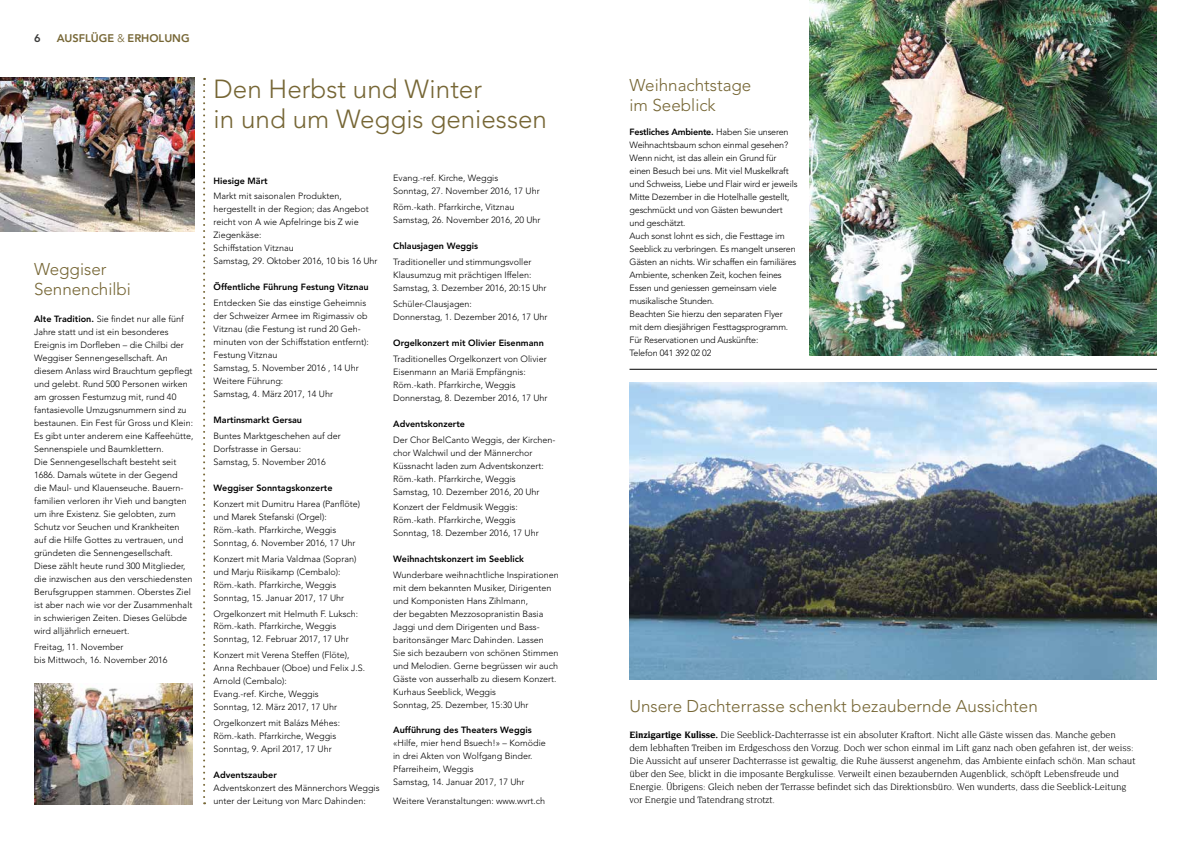
<style>
.page{position:relative;width:1191px;height:842px;background:#fff}
.page>*{position:absolute;margin:0;border:0;box-sizing:border-box;transform-origin:0 0}
.t1{font:300 26px/30px "Avenir LT Std";color:#766635}
.t2{font:300 17px/20px "Avenir LT Std";color:#766635}
.t3{font:800 11px "Avenir LT Std";color:#766635}
.t4{font:800 11px "Avenir LT Std";color:#3c3c3b}
.t5{font:10px/13px "Novarese Std";letter-spacing:-.01em;color:#000}
.t6{font:300 9px/13px "Avenir LT Std";color:#000}
.t7{font:300 9px/13px "Avenir LT Std";letter-spacing:-.02em;color:#000}
.t8{font:800 9px "Avenir LT Std";color:#000}
.s1{font-weight:300}
.s2{font-weight:800}
.s3{font-weight:700}
</style>
<div class="page">
<img style="left:629px;top:383px;width:528px;height:296px">
<hr style="left:629px;top:369px;width:528px;height:1px;background:#000">
<svg style="left:203px;top:78px;width:2px;height:726px"></svg>
<img style="left:809px;top:0;width:348px;height:355px">
<img style="left:0;top:78px;width:194px;height:153px">
<img style="left:34px;top:684px;width:159px;height:120px">
<p class="t4" style="left:34px;top:32px;width:8px">6</p>
<p class="t3" style="left:57px;top:32px;width:133px">ausflüge <span class="s1">&amp;</span> erholung</p>
<h2 class="t2" style="left:34px;top:259px;width:98px">Weggiser<br>Sennenchilbi</h2>
<p class="t6" style="left:34px;top:313px;width:161px"><span class="s2">Alte Tradition.</span> Sie findet nur alle fünf Jahre statt und ist ein besonderes Ereignis im Dorfleben – die Chilbi der Weggiser Sennengesellschaft. An diesem Anlass wird B rauchtum gepflegt und gelebt. Rund 500 Personen wirken am grossen Festumzug mit, rund 40 fantasievolle Umzugsnummern sind zu bestaunen. Ein Fest für Gross und Klein:<br>Es gibt unter anderem eine Kaffeehütte, Sennenspiele und Baumklettern.<br>Die Sennengesellschaft besteht seit 1686. Damals wütete in der Gegend<br>die Maul- und Klauenseuche. Bauern&shy;familien verloren ihr Vieh und bangten um ihre Existenz. Sie gelobten, zum Schutz vor Seuchen und Krankheiten auf die Hilfe Gottes zu vertrauen, und gründeten die Sennengesellschaft.<br>Diese zählt heute rund 300 M itglieder, die inzwischen aus den verschiedensten Berufsgruppen stammen. Oberstes Ziel ist aber nach wie vor der Zusammenhalt in schwierigen Zeiten. Dieses Gelübde wird alljährlich erneuert.</p>
<p class="t6" style="left:34px;top:640px;width:135px">Freitag, 11. November<br>bis M ittwoch, 16. November 2016</p>
<h1 class="t1" style="left:214px;top:74px;width:335px">Den Herbst und Winter<br>in und um Weggis geniessen</h1>
<p class="t8" style="left:214px;top:175px;width:56px">H iesige Märt</p>
<p class="t6" style="left:214px;top:190px;width:165px">Markt mit saisonalen Produkten, hergestellt in der Region; das Angebot reicht von A wie Apfelringe bis Z wie<br>Ziegenkäse:<br>Schiffstation Vitznau<br>Samstag, 29. Oktober 2016, 10 bis 16 Uhr</p>
<p class="t8" style="left:214px;top:282px;width:157px">Öffentliche Führung Festung Vitznau</p>
<p class="t6" style="left:214px;top:297px;width:157px">Entdecken Sie das einstige Geheimnis der Schweizer Armee im Rigimassiv ob<br>Vitznau (die Festung ist rund 20 Geh&shy;minuten von der Schiffstation entfernt):<br>Festung Vitznau<br>Samstag, 5. November 2016 , 14 Uhr<br>Weitere Führung:<br>Samstag, 4. März 2017, 14 Uhr</p>
<p class="t8" style="left:214px;top:415px;width:90px">Martinsmarkt Gersau</p>
<p class="t6" style="left:214px;top:429px;width:129px">Buntes Marktgeschehen auf der<br>Dorfstrasse in Gersau:<br>Samstag, 5. November 2016</p>
<p class="t8" style="left:214px;top:483px;width:120px">Weggiser Sonntagskonzerte</p>
<p class="t6" style="left:214px;top:497px;width:148px">Konzert mit Dumitru Harea (Panflöte) und Marek Stefanski (Orgel):<br>Röm.-kath. Pfarrkirche, Weggis Sonntag, 6. November 2016, 17 Uhr</p>
<p class="t6" style="left:214px;top:552px;width:144px">Konzert mit Maria Valdmaa (Sopran) und Marju Riisikamp (Cembalo):<br>Röm.-kath. Pfarrkirche, Weggis Sonntag, 15. Januar 2017, 17 Uhr</p>
<p class="t6" style="left:214px;top:607px;width:146px">Orgelkonzert mit Helmuth F. Luksch:<br>Röm.-kath. Pfarrkirche, Weggis<br>Sonntag, 12. Februar 2017, 17 Uhr</p>
<p class="t6" style="left:214px;top:649px;width:153px">Konzert mit Verena Steffen (Flöte),<br>Anna Rechbauer (Oboe) und Felix J.S.<br>Arnold (Cembalo):<br>Evang.-ref. Kirche, Weggis<br>Sonntag, 12. März 2017, 17 Uhr</p>
<p class="t6" style="left:214px;top:716px;width:128px">Orgelkonzert mit Balázs Méhes:<br>Röm.-kath. Pfarrkirche, Weggis<br>Sonntag, 9. April 2017, 17 Uhr</p>
<p class="t8" style="left:214px;top:770px;width:65px">Adventszauber</p>
<p class="t6" style="left:214px;top:781px;width:167px">Adventskonzert des M ännerchors Weggis unter der Leitung von Marc Dahinden:</p>
<p class="t6" style="left:393px;top:172px;width:148px">Evang.-ref. Kirche, Weggis<br>Sonntag, 27. November 2016, 17 Uhr</p>
<p class="t6" style="left:393px;top:201px;width:149px">Röm.-kath. Pfarrkirche, Vitznau<br>Samstag, 26. November 2016, 20 Uhr</p>
<p class="t8" style="left:393px;top:241px;width:87px">Chlausjagen Weggis</p>
<p class="t6" style="left:393px;top:255px;width:155px">Traditioneller und stimmungsvoller<br>Klausumzug mit prächtigen Iffelen:<br>Samstag, 3. Dezember 2016, 20:15 Uhr</p>
<p class="t6" style="left:393px;top:297px;width:156px">Schüler-Clausjagen:<br>Donnerstag, 1. Dezember 2016, 17 Uhr</p>
<p class="t8" style="left:393px;top:337px;width:152px">Orgelkonzert mit Olivier Eisenmann</p>
<p class="t6" style="left:393px;top:352px;width:156px">Traditionelles Orgelkonzert von Olivier Eisenmann an Mariä Empfängnis:<br>Röm.-kath. Pfarrkirche, Weggis Donnerstag, 8. Dezember 2016, 17 Uhr</p>
<p class="t8" style="left:393px;top:418px;width:73px">Adventskonzerte</p>
<p class="t6" style="left:393px;top:433px;width:164px">Der Chor BelCanto Weggis, der Kirchen&shy;chor Walchwil und der Männerchor -Küssnacht laden zum Adventskonzert:<br>Röm.-kath. Pfarrkirche, Weggis<br>Samstag, 10. Dezember 2016, 20 Uhr</p>
<p class="t6" style="left:393px;top:501px;width:147px">Konzert der Feldmusik Weggis:<br>Röm.-kath. Pfarrkirche, Weggis<br>Sonntag, 18. Dezember 2016, 17 Uhr</p>
<p class="t8" style="left:393px;top:554px;width:132px">Weihnachtskonzert im Seeblick</p>
<p class="t6" style="left:393px;top:569px;width:167px">Wunderbare weihnachtliche I nspirationen mit dem bekannten M usiker, Dirigenten und Komponisten Hans Zihlmann,<br>der begabten Mezzosopranistin Basia Jaggi und dem Dirigenten und Bass&shy;baritonsänger Marc Dahinden. Lassen<br>Sie sich bezaubern von schönen Stimmen und Melodien. Gerne begrüssen wir auch Gäste von ausserhalb zu diesem Konzert.<br>Kurhaus Seeblick, Weggis<br>Sonntag, 25. Dezember, 15:30 Uhr</p>
<p class="t8" style="left:393px;top:724px;width:140px">Aufführung des Theaters Weggis</p>
<p class="t6" style="left:393px;top:736px;width:154px">«Hilfe, mier hend Bsuech!» – Komödie in drei Akten von Wolfgang Binder.<br>Pfarreiheim, Weggis<br>Samstag, 14. Januar 2017, 17 Uhr</p>
<p class="t6" style="left:393px;top:794px;width:154px">Weitere Veranstaltungen: www.wvrt.ch</p>
<h2 class="t2" style="left:629px;top:75px;width:123px">Weihnachtstage im Seeblick</h2>
<p class="t7" style="left:629px;top:125px;width:169px"><span class="s2">Festliches Ambiente.</span> Haben Sie unseren Weihnachtsbaum schon einmal gesehen?<br>Wenn nicht, ist das allein ein Grund für einen Besuch bei uns. M it viel M uskelkraft und Schweiss, Liebe und Flair wird er jeweils M itte Dezember in die Hotelhalle gestellt, geschmückt und von Gästen bewundert und geschätzt.<br>Auch sonst lohnt es sich, die Festtage im Seeblick zu verbringen. Es mangelt unseren Gästen an nichts. Wir schaffen ein familiäres Ambiente, schenken Zeit, kochen feines Essen und geniessen gemeinsam viele musikalische Stunden.<br>Beachten Sie hierzu den separaten Flyer<br>mit dem diesjährigen Festtagsprogramm.<br>Für Reservationen und Auskünfte:<br>Telefon 041 392 02 02</p>
<p class="t4" style="left:1150px;top:32px;width:8px">7</p>
<h2 class="t2" style="left:629px;top:696px;width:410px">Unsere Dachterrasse schenkt bezaubernde Aussichten</h2>
<p class="t5" style="left:629px;top:728px;width:507px"><span class="s3">Einzigartige Kulisse.</span> Die Seeblick-Dachterrasse ist ein absoluter Kraftort. Nicht alle Gäste wissen das. Manche geben dem lebhaften Treiben im Erdgeschoss den Vorzug. Doch wer schon einmal im Lift ganz nach oben gefahren ist, der weiss:<br>Die Aussicht auf unserer Dachterrasse ist gewaltig, die Ruhe äusserst angenehm, das Ambiente einfach schön. Man schaut über den See, blickt in die imposante Bergkulisse. Verweilt einen bezaubernden Augenblick, schöpft Lebensfreude und Energie. Übrigens: Gleich neben der Terrasse befindet sich das Direktionsbüro. Wen wunderts, dass die Seeblick-Leitung vor Energie und Tatendrang strotzt.</p>
</div>
